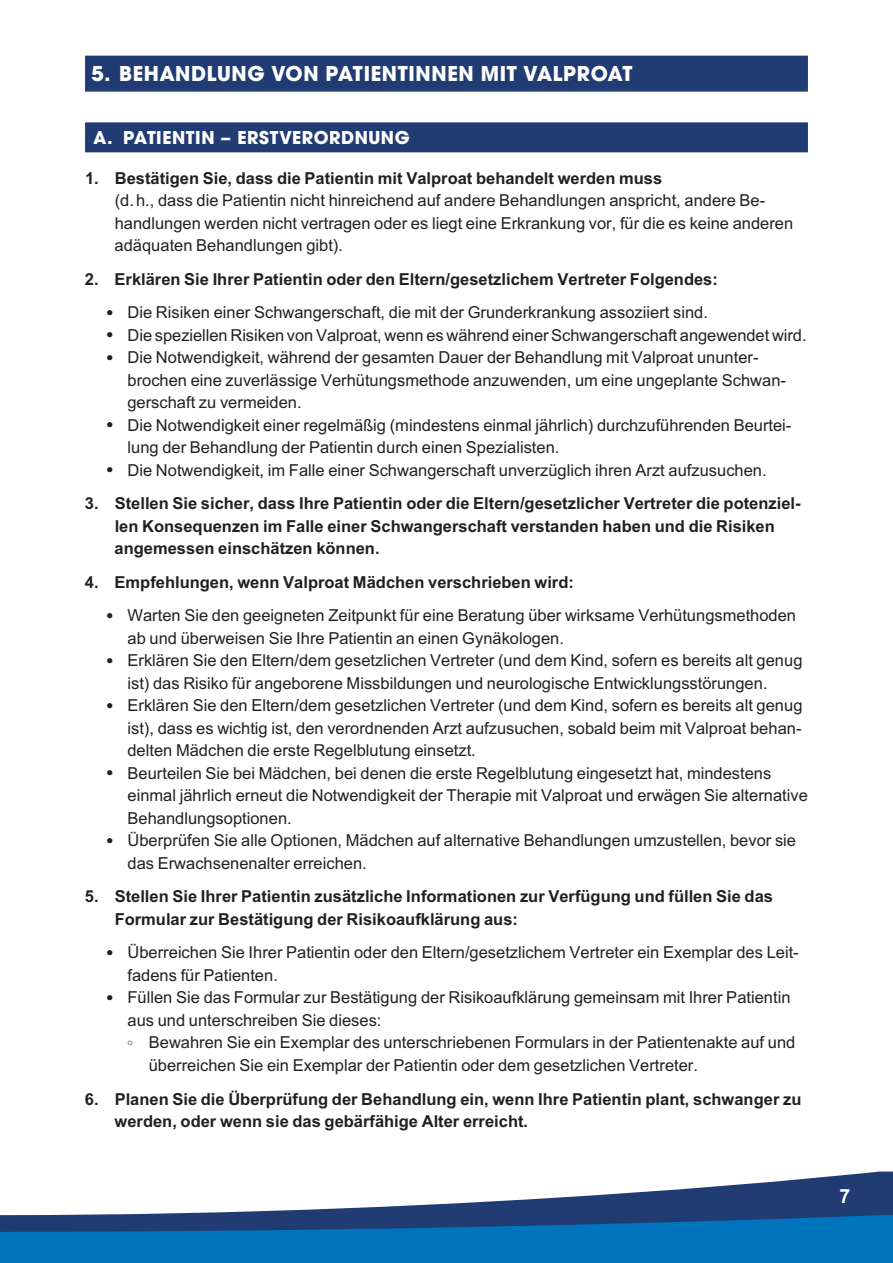
<style>
.page{position:relative;width:893px;height:1263px;background:#fff}
.page>*{position:absolute;margin:0;border:0;box-sizing:border-box;transform-origin:0 0}
.t1{font:700 22.5px "Avant Garde Gothic Itc T";letter-spacing:.03em;color:#fff}
.t2{font:700 19.5px "Avant Garde Gothic Itc T";letter-spacing:.03em;color:#fff}
.t3{font:700 19.5px "Arial";color:#fff}
.t4{font:16.5px/22.5px "Arial";color:#231f20}
.t5{font:700 16.5px/22.5px "Arial";color:#231f20}
.s1{font-size:21px}
</style>
<div class="page">
<div style="left:1px;top:1232px;width:892px;height:31px;background:#0074bc"></div>
<svg style="left:1px;top:1171px;width:892px;height:61px"></svg>
<svg style="left:0;top:1215px;width:1px;height:48px"></svg>
<div style="left:85px;top:56px;width:723px;height:36px;background:#213b73"></div>
<div style="left:85px;top:122px;width:723px;height:30px;background:#213b73"></div>
<h1 class="t1" style="left:91px;top:60px;width:543px">5. BEHANDLUNG VON PATIENTINNEN MIT VALPROAT</h1>
<p class="t2" style="left:94px;top:126px;width:318px">A. PATIENTIN – ERSTVERORDNUNG</p>
<p class="t5" style="left:85px;top:167px;width:579px">1. Bestätigen Sie, dass die Patientin mit Valproat behandelt werden muss</p>
<p class="t4" style="left:115px;top:189px;width:680px">(d.h., dass die Patientin nicht hinreichend auf andere Behandlungen anspricht, andere Be&shy;handlungen werden nicht vertragen oder es liegt eine Erkrankung vor, für die es keine anderen adäquaten Behandlungen gibt).</p>
<p class="t5" style="left:85px;top:268px;width:635px">2. Erklären Sie Ihrer Patientin oder den Eltern/gesetzlichem Vertreter Folgendes:</p>
<p class="t4" style="left:106px;top:301px;width:603px"><span class="s1">•</span> Die Risiken einer Schwangerschaft, die mit der Grunderkrankung assoziiert sind.</p>
<p class="t4" style="left:106px;top:323px;width:702px"><span class="s1">•</span> Die speziellen Risiken von Valproat, wenn es während einer Schwangerschaft angewendet wird.</p>
<p class="t4" style="left:127px;top:346px;width:660px;text-indent:-21px"><span class="s1">•</span> Die Notwendigkeit, während der gesamten Dauer der Behandlung mit Valproat ununter&shy;brochen eine zuverlässige Verhütungsmethode anzuwenden, um eine ungeplante Schwan&shy;gerschaft zu vermeiden.</p>
<p class="t4" style="left:128px;top:413px;width:665px;text-indent:-21px"><span class="s1">•</span> Die Notwendigkeit einer regelmäßig (mindestens einmal jährlich) durchzuführenden Beurtei&shy;lung der Behandlung der Patientin durch einen Spezialisten.</p>
<p class="t4" style="left:106px;top:458px;width:662px"><span class="s1">•</span> Die Notwendigkeit, im Falle einer Schwangerschaft unverzüglich ihren Arzt aufzusuchen.</p>
<p class="t5" style="left:115px;top:492px;width:687px;text-indent:-30px">3. Stellen Sie sicher, dass Ihre Patientin oder die Eltern/gesetzlicher Vertreter die potenziel&shy;len Konsequenzen im Falle einer Schwangerschaft verstanden haben und die Risiken angemessen einschätzen können.</p>
<p class="t5" style="left:85px;top:571px;width:491px">4. Empfehlungen, wenn Valproat Mädchen verschrieben wird:</p>
<p class="t4" style="left:127px;top:604px;width:670px;text-indent:-21px"><span class="s1">•</span> Warten Sie den geeigneten Zeitpunkt für eine Beratung über wirksame Verhütungsmethoden ab und überweisen Sie Ihre Patientin an einen Gynäkologen.</p>
<p class="t4" style="left:127px;top:649px;width:676px;text-indent:-21px"><span class="s1">•</span> Erklären Sie den Eltern/dem gesetzlichen Vertreter (und dem Kind, sofern es bereits alt genug ist) das Risiko für angeborene Missbildungen und neurologische Entwicklungsstörungen.</p>
<p class="t4" style="left:127px;top:694px;width:677px;text-align:justify;text-indent:-21px"><span class="s1">•</span> Erklären Sie den Eltern/dem gesetzlichen Vertreter (und dem Kind, sofern es bereits alt genug ist), dass es wichtig ist, den verordnenden Arzt aufzusuchen, sobald beim mit Valproat behan&shy;delten Mädchen die erste Regelblutung einsetzt.</p>
<p class="t4" style="left:128px;top:761px;width:682px;text-indent:-21px"><span class="s1">•</span> Beurteilen Sie bei Mädchen, bei denen die erste Regelblutung eingesetzt hat, mindestens einmal jährlich erneut die Notwendigkeit der Therapie mit Valproat und erwägen Sie alternative<br>Behandlungsoptionen.</p>
<p class="t4" style="left:127px;top:829px;width:670px;text-indent:-21px"><span class="s1">•</span> Überprüfen Sie alle Optionen, Mädchen auf alternative Behandlungen umzustellen, bevor sie das Erwachsenenalter erreichen.</p>
<p class="t5" style="left:115px;top:885px;width:660px;text-indent:-30px">5. Stellen Sie Ihrer Patientin zusätzliche Informationen zur Verfügung und füllen Sie das<br>Formular zur Bestätigung der Risikoaufklärung aus:</p>
<p class="t4" style="left:127px;top:941px;width:673px;text-indent:-21px"><span class="s1">•</span> Überreichen Sie Ihrer Patientin oder den Eltern/gesetzlichem Vertreter ein Exemplar des Leit&shy;fadens für Patienten.</p>
<p class="t4" style="left:127px;top:986px;width:664px;text-indent:-21px"><span class="s1">•</span> Füllen Sie das Formular zur Bestätigung der Risikoaufklärung gemeinsam mit Ihrer Patientin aus und unterschreiben Sie dieses:</p>
<p class="t4" style="left:149px;top:1031px;width:648px">Bewahren Sie ein Exemplar des unterschriebenen Formulars in der Patientenakte auf und überreichen Sie ein Exemplar der Patientin oder dem gesetzlichen Vertreter.</p>
<p class="t5" style="left:115px;top:1087px;width:688px;text-indent:-30px">6. Planen Sie die Überprüfung der Behandlung ein, wenn Ihre Patientin plant, schwanger zu werden, oder wenn sie das gebärfähige Alter erreicht.</p>
<p class="t3" style="left:840px;top:1185px;width:12px">7</p>
</div>
